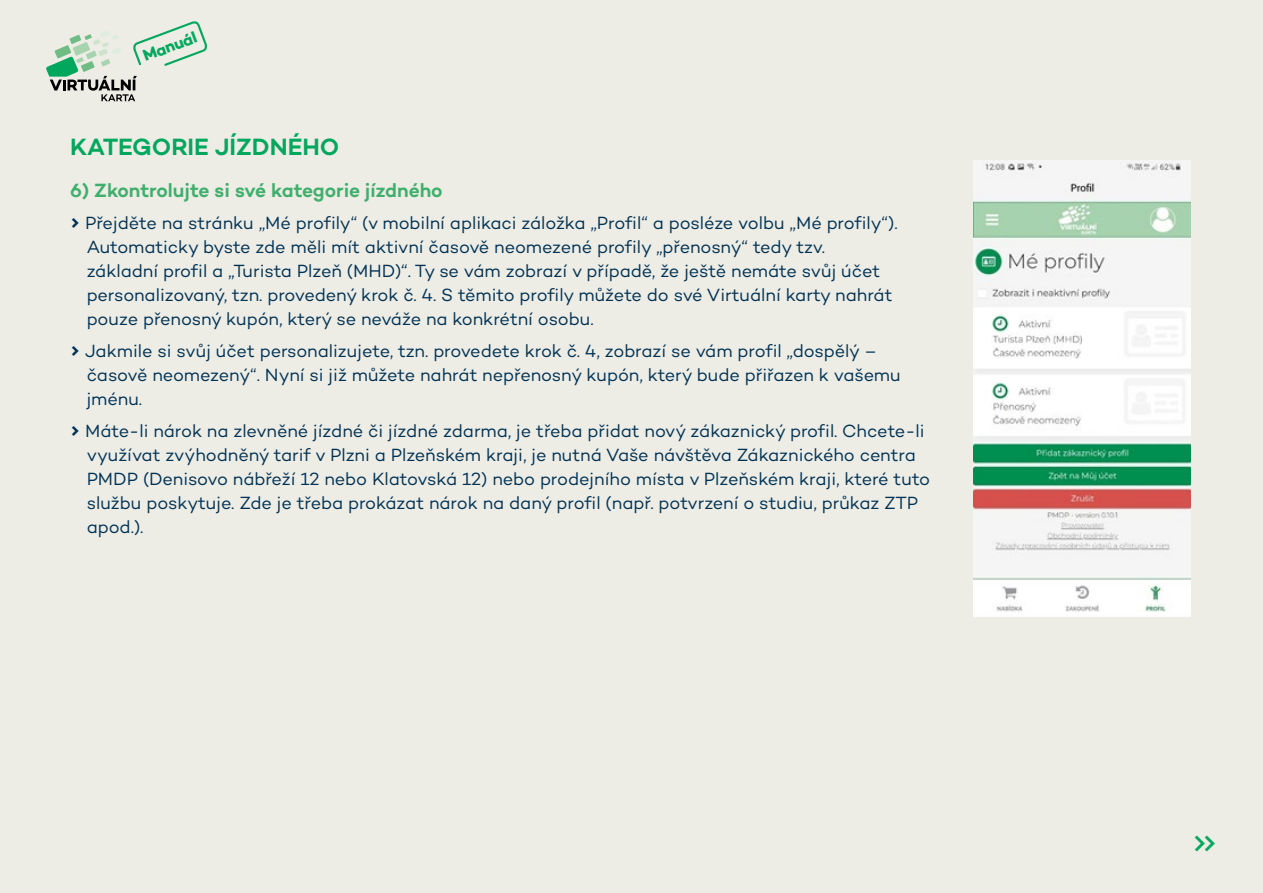
<style>
.page{position:relative;width:1263px;height:893px;background:#edece5}
.page>*{position:absolute;margin:0;border:0;box-sizing:border-box;transform-origin:0 0}
.t1{font:500 31.05px "Campton";color:#00a75d}
.t2{font:600 24px "Campton";color:#00a75d}
.t3{font:600 19.5px "Campton";letter-spacing:-.005em;color:#3faf6c}
.t4{font:18px/24px "Campton";letter-spacing:-.005em;color:#003254}
.t5{font:700 16.05px "Campton";color:#00a75d}
.s1{font-weight:700}
</style>
<div class="page">
<svg style="left:46px;top:21px;width:161px;height:80px"></svg>
<img style="left:974px;top:161px;width:217px;height:455px">
<p class="t5" style="left:140px;top:46px;width:58px;rotate:-20deg">Manuál</p>
<h2 class="t2" style="left:70px;top:132px;width:271px">KATEGORIE JÍZDNÉHO</h2>
<p class="t3" style="left:70px;top:178px;width:374px">6) Zkontrolujte si své kategorie jízdného</p>
<p class="t4" style="left:87px;top:211px;width:812px;text-indent:-17px"><span class="s1">↑</span> Přejděte na stránku „Mé profily“ (v mobilní aplikaci záložka „Profil“ a posléze volbu „Mé profily“).<br>Automaticky byste zde měli mít aktivní časově neomezené profily „přenosný“ tedy tzv. základní profil a „Turista Plzeň (MHD)“. Ty se vám zobrazí v případě, že ještě nemáte svůj účet personalizovaný, tzn. provedený krok č. 4. S těmito profily můžete do své Virtuální karty nahrát pouze přenosný kupón, který se neváže na konkrétní osobu.</p>
<p class="t4" style="left:87px;top:338px;width:816px;text-indent:-17px"><span class="s1">↑</span> Jakmile si svůj účet personalizujete, tzn. provedete krok č. 4, zobrazí se vám profil „dospělý – časově neomezený“. Nyní si již můžete nahrát nepřenosný kupón, který bude přiřazen k vašemu jménu.</p>
<p class="t4" style="left:87px;top:418px;width:845px;text-indent:-17px"><span class="s1">↑</span> Máte-li nárok na zlevněné jízdné či jízdné zdarma, je třeba přidat nový zákaznický profil. Chcete-li využívat zvýhodněný tarif v Plzni a Plzeňském kraji, je nutná Vaše návštěva Zákaznického centra PMDP (Denisovo nábřeží 12 nebo Klatovská 12) nebo prodejního místa v Plzeňském kraji, které tuto službu poskytuje. Zde je třeba prokázat nárok na daný profil (např. potvrzení o studiu, průkaz ZTP apod.).</p>
<h1 class="t1" style="left:1191px;top:824px;width:29px">↑↑</h1>
</div>
